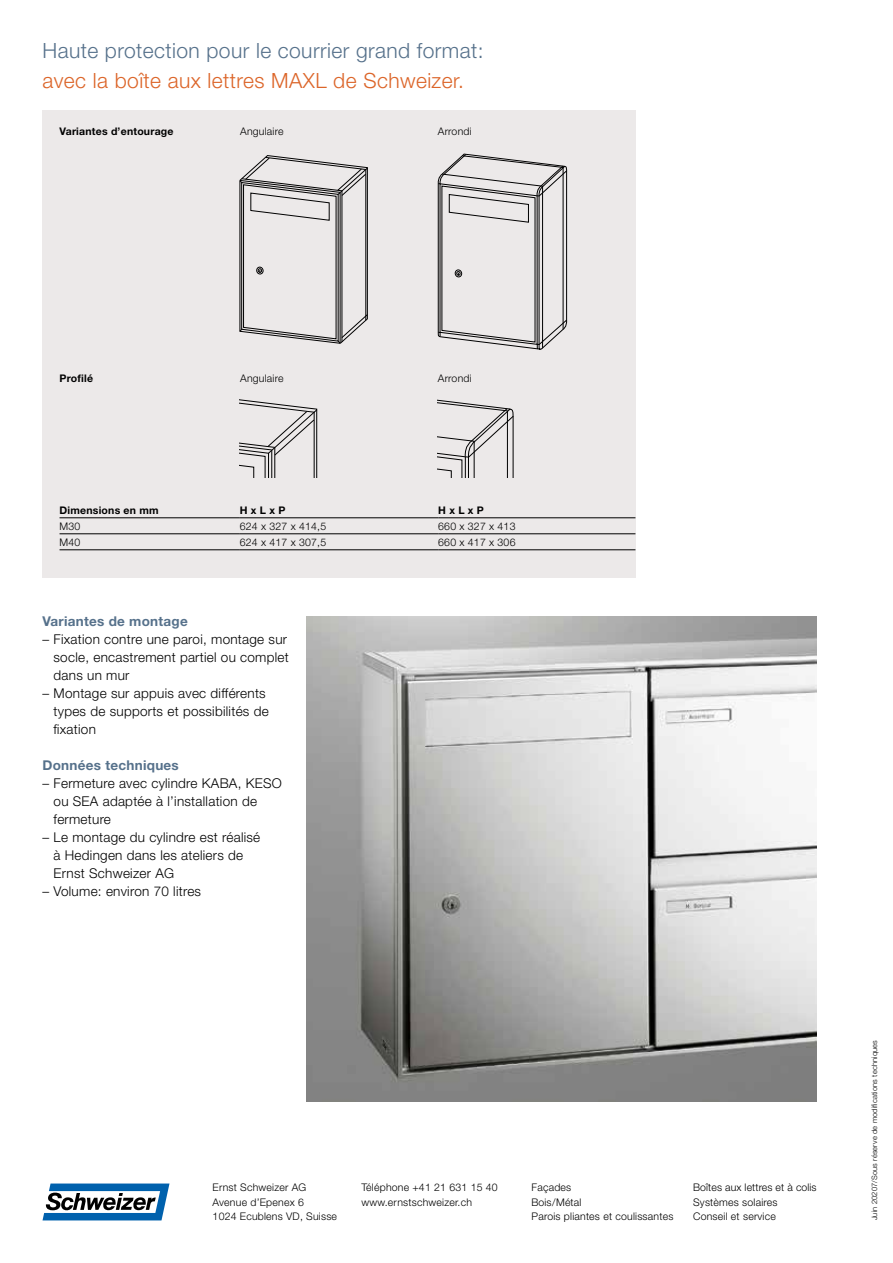
<style>
.page{position:relative;width:893px;height:1263px;background:#fff}
.page>*{position:absolute;margin:0;border:0;box-sizing:border-box;transform-origin:0 0}
.t1{font:300 21px "Helvetica Neue LT Std";letter-spacing:.02em;color:#56718b}
.t2{font:300 21px "Helvetica Neue LT Std";letter-spacing:.02em;color:#dc6529}
.t3{font:300 13.5px/18px "Helvetica Neue LT Std";letter-spacing:.02em;color:#000}
.t4{font:700 13.5px "Helvetica Neue LT Std";letter-spacing:.02em;color:#56718b}
.t5{font:300 10.5px/14.7px "Helvetica Neue LT Std";letter-spacing:.02em;color:#000}
.t6{font:700 10.5px "Helvetica Neue LT Std";letter-spacing:.02em;color:#000}
.t7{font:300 7.5px "Helvetica Neue LT Std";letter-spacing:.02em;color:#000}
</style>
<div class="page">
<div style="left:43px;top:111px;width:593px;height:467px;background:#ece9e9"></div>
<img style="left:306px;top:617px;width:510px;height:484px">
<hr style="left:60px;top:517px;width:180px;height:1px;background:#000">
<hr style="left:240px;top:517px;width:198px;height:1px;background:#000">
<hr style="left:438px;top:517px;width:197px;height:1px;background:#000">
<hr style="left:60px;top:533px;width:180px;height:1px;background:#000">
<hr style="left:240px;top:533px;width:198px;height:1px;background:#000">
<hr style="left:438px;top:533px;width:197px;height:1px;background:#000">
<hr style="left:60px;top:549px;width:180px;height:1px;background:#000">
<hr style="left:240px;top:549px;width:198px;height:1px;background:#000">
<hr style="left:438px;top:549px;width:197px;height:1px;background:#000">
<svg style="left:239px;top:155px;width:129px;height:189px"></svg>
<svg style="left:438px;top:154px;width:129px;height:196px"></svg>
<svg style="left:240px;top:399px;width:78px;height:79px"></svg>
<hr style="left:275px;top:447px;width:1px;height:31px;background:#000">
<svg style="left:438px;top:399px;width:76px;height:79px"></svg>
<svg style="left:43px;top:1183px;width:126px;height:37px"></svg>
<h1 class="t1" style="left:43px;top:37px;width:443px">Haute protection pour le courrier grand format:</h1>
<h1 class="t2" style="left:43px;top:67px;width:423px">avec la boîte aux lettres MAXL de Schweizer.</h1>
<p class="t6" style="left:60px;top:125px;width:116px">Variantes d’entourage</p>
<p class="t5" style="left:240px;top:124px;width:45px">Angulaire</p>
<p class="t5" style="left:438px;top:124px;width:35px">Arrondi</p>
<p class="t6" style="left:60px;top:371px;width:35px">Profilé</p>
<p class="t5" style="left:240px;top:370px;width:45px">Angulaire</p>
<p class="t5" style="left:438px;top:370px;width:35px">Arrondi</p>
<p class="t6" style="left:60px;top:503px;width:101px">Dimensions en mm</p>
<p class="t6" style="left:240px;top:503px;width:47px">H x L x P</p>
<p class="t6" style="left:438px;top:503px;width:47px">H x L x P</p>
<p class="t5" style="left:60px;top:518px;width:22px">M30</p>
<p class="t5" style="left:240px;top:518px;width:88px">624 x 327 x 414,5</p>
<p class="t5" style="left:438px;top:518px;width:79px">660 x 327 x 413</p>
<p class="t5" style="left:60px;top:534px;width:22px">M40</p>
<p class="t5" style="left:240px;top:534px;width:88px">624 x 417 x 307,5</p>
<p class="t5" style="left:438px;top:534px;width:79px">660 x 417 x 306</p>
<p class="t4" style="left:43px;top:613px;width:147px">Variantes de montage</p>
<p class="t3" style="left:54px;top:630px;width:237px;text-indent:-11px">– Fixation contre une paroi, montage sur socle, encastrement partiel ou complet dans un mur</p>
<p class="t3" style="left:54px;top:684px;width:217px;text-indent:-11px">– Montage sur appuis avec différents types de supports et possibilités de fixation</p>
<p class="t4" style="left:43px;top:757px;width:138px">Données techniques</p>
<p class="t3" style="left:54px;top:774px;width:230px;text-indent:-11px">– Fermeture avec cylindre KABA, KESO ou SEA adaptée à l’installation de fermeture</p>
<p class="t3" style="left:54px;top:828px;width:208px;text-indent:-11px">– Le montage du cylindre est réalisé à Hedingen dans les ateliers de<br>Ernst Schweizer AG</p>
<p class="t3" style="left:43px;top:882px;width:160px">– Volume: environ 70 litres</p>
<p class="t5" style="left:213px;top:1180px;width:126px">Ernst Schweizer AG<br>Avenue d’Epenex 6<br>1024 Ecublens VD, Suisse</p>
<p class="t5" style="left:361px;top:1180px;width:138px">Téléphone +41 21 631 15 40 www.ernstschweizer.ch</p>
<p class="t5" style="left:531px;top:1180px;width:143px">Façades<br>Bois/Métal<br>Parois pliantes et coulissantes</p>
<p class="t5" style="left:693px;top:1180px;width:125px">Boîtes aux lettres et à colis<br>Systèmes solaires<br>Conseil et service</p>
<p class="t7" style="left:870px;top:1220px;width:182px;rotate:-90deg">Juin 20207/Sous réserve de modifications techniques</p>
</div>
